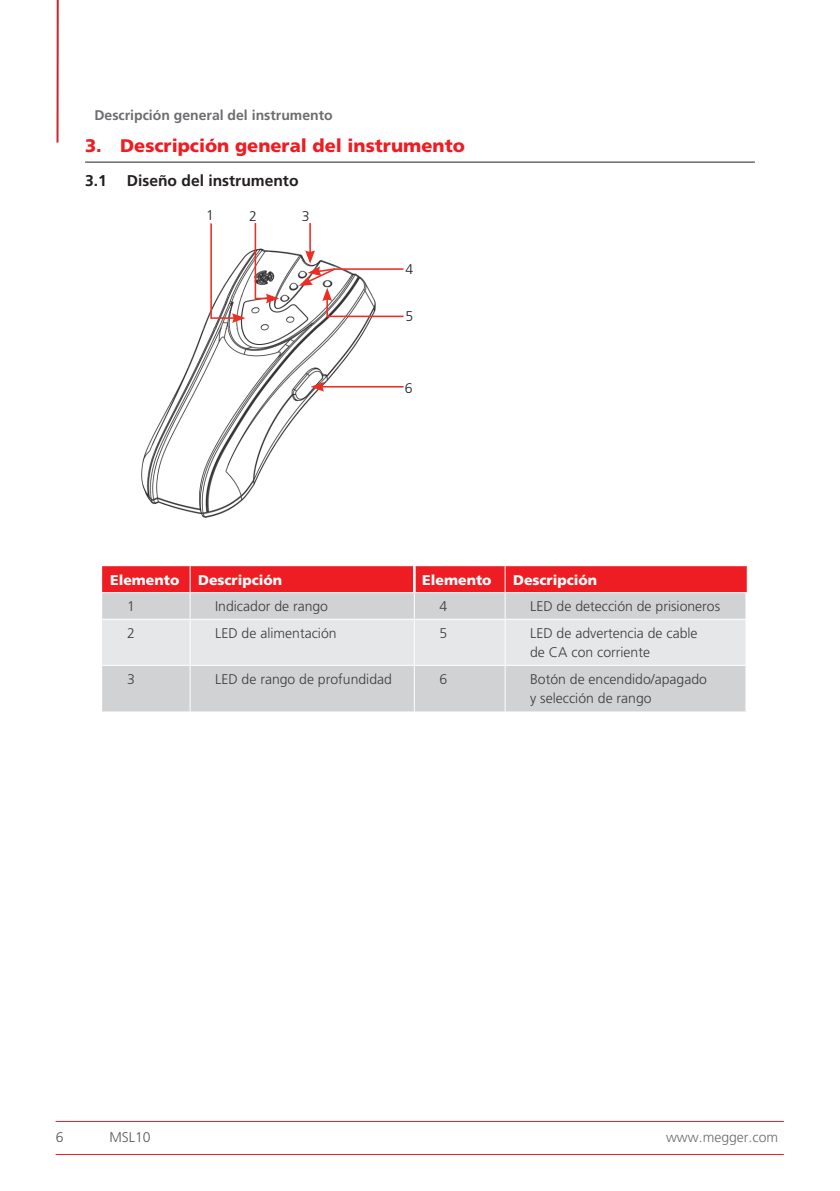
<style>
.page{position:relative;width:840px;height:1191px;background:#fff}
.page>*{position:absolute;margin:0;border:0;box-sizing:border-box;transform-origin:0 0}
.t1{font:900 18.2px "Frutiger LT Pro";color:#ee1d23}
.t2{font:700 15.6px "Frutiger LT Pro";color:#231f20}
.Body{font:300 14px/19.6px "Frutiger LT Pro";color:#3e3e3f}
.TableHeader{font:900 14px "Frutiger LT Pro";color:#fff}
.t3{font:700 14px "Frutiger LT Pro";color:#6c6d70}
.t4{font:300 14px "Frutiger LT Pro";color:#6c6d70}
.t5{font:300 14px "Frutiger LT Pro";color:#57585a}
.t6{font:300 14px "Frutiger LT Pro";color:#231f20}
</style>
<div class="page">
<hr style="left:56px;top:1121px;width:727px;height:1px;background:#ee1d23">
<hr style="left:56px;top:1154px;width:727px;height:1px;background:#ee1d23">
<hr style="left:56px;top:0;width:3px;height:142px;background:#d1232a">
<hr style="left:85px;top:162px;width:669px;height:1px;background:#231f20">
<img style="left:141px;top:250px;width:248px;height:268px">
<hr style="left:309px;top:223px;width:2px;height:30px;background:#ee2e22">
<hr style="left:321px;top:386px;width:82px;height:1px;background:#ee2e22">
<svg style="left:310px;top:382px;width:14px;height:10px"></svg>
<svg style="left:298px;top:250px;width:106px;height:68px"></svg>
<svg style="left:254px;top:223px;width:25px;height:80px"></svg>
<svg style="left:209px;top:223px;width:36px;height:100px"></svg>
<div style="left:102px;top:666px;width:643px;height:45px;background:#d1d2d4"></div>
<hr style="left:189px;top:666px;width:1px;height:45px;background:#fff">
<hr style="left:413px;top:666px;width:1px;height:45px;background:#fff">
<hr style="left:504px;top:666px;width:1px;height:45px;background:#fff">
<svg style="left:102px;top:566px;width:645px;height:99px;background:#e3adb0"></svg>
<hr style="left:745px;top:619px;width:1px;height:46px;background:#fff">
<hr style="left:746px;top:619px;width:1px;height:46px;background:#fff">
<p class="t3" style="left:94px;top:107px;width:240px">Descripción general del instrumento</p>
<p class="t1" style="left:85px;top:135px;width:381px">3. Descripción general del instrumento</p>
<p class="t2" style="left:85px;top:171px;width:23px">3.1</p>
<p class="t2" style="left:127px;top:171px;width:173px">Diseño del instrumento</p>
<p class="t6" style="left:206px;top:207px;width:9px">1</p>
<p class="t6" style="left:249px;top:208px;width:9px">2</p>
<p class="t6" style="left:302px;top:208px;width:9px">3</p>
<p class="t6" style="left:405px;top:261px;width:9px">4</p>
<p class="t6" style="left:405px;top:308px;width:9px">5</p>
<p class="t6" style="left:405px;top:380px;width:9px">6</p>
<p class="TableHeader" style="left:110px;top:571px;width:71px">Elemento</p>
<p class="TableHeader" style="left:198px;top:571px;width:86px">Descripción</p>
<p class="TableHeader" style="left:422px;top:571px;width:71px">Elemento</p>
<p class="TableHeader" style="left:513px;top:571px;width:86px">Descripción</p>
<p class="Body" style="left:127px;top:596px;width:9px">1</p>
<p class="Body" style="left:215px;top:596px;width:114px">Indicador de rango</p>
<p class="Body" style="left:439px;top:596px;width:9px">4</p>
<p class="Body" style="left:530px;top:596px;width:191px">LED de detección de prisioneros</p>
<p class="Body" style="left:127px;top:623px;width:9px">2</p>
<p class="Body" style="left:215px;top:623px;width:123px">LED de alimentación</p>
<p class="Body" style="left:439px;top:623px;width:9px">5</p>
<p class="Body" style="left:530px;top:623px;width:169px">LED de advertencia de cable de CA con corriente</p>
<p class="Body" style="left:127px;top:669px;width:9px">3</p>
<p class="Body" style="left:215px;top:669px;width:178px">LED de rango de profundidad</p>
<p class="Body" style="left:439px;top:669px;width:9px">6</p>
<p class="Body" style="left:530px;top:669px;width:178px">Botón de encendido/apagado y selección de rango</p>
<p class="t5" style="left:56px;top:1128px;width:9px">6</p>
<p class="t5" style="left:109px;top:1129px;width:43px">MSL10</p>
<p class="t4" style="left:665px;top:1129px;width:114px">www.megger.com</p>
</div>
